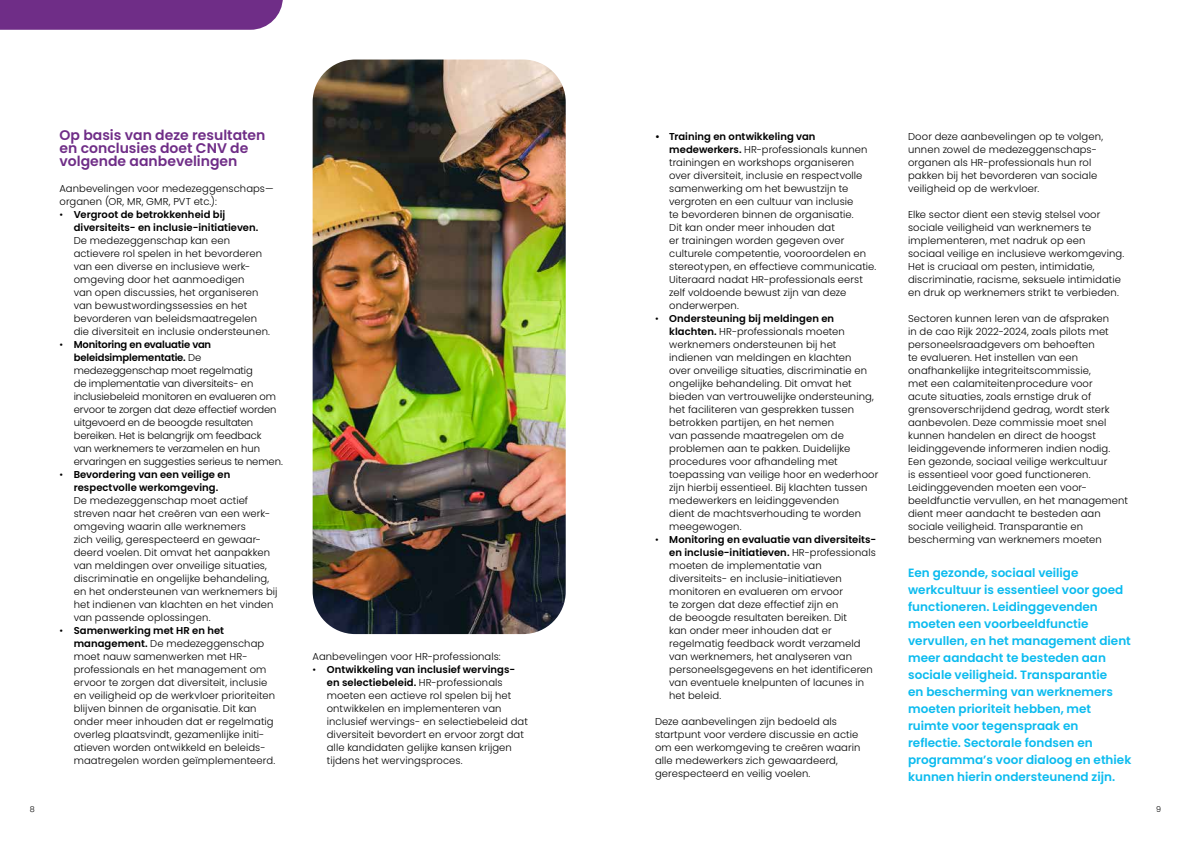
<style>
.page{position:relative;width:1191px;height:842px;background:#fff}
.page>*{position:absolute;margin:0;border:0;box-sizing:border-box;transform-origin:0 0}
.t1{font:600 14px/13px "Poppins";color:#6f2d87}
.t2{font:600 12px/17px "Poppins";color:#0bbbef}
.t3{font:300 10px/13px "Poppins";letter-spacing:.01em;color:#000}
.t4{font:300 10px/13px "Poppins";letter-spacing:-.01em;color:#000}
.t5{font:600 10px/13px "Poppins";letter-spacing:.005em;color:#000}
.t6{font:300 8px "Poppins";color:#000}
.s1{font-weight:300}
.s2{font-weight:600}
</style>
<div class="page">
<div style="left:0;top:0;width:283px;height:30px;background:#6f2d87"></div>
<img style="left:313px;top:60px;width:253px;height:574px">
<h1 class="t1" style="left:60px;top:129px;width:207px">Op basis van deze resultaten en conclusies doet CNV de volgende aanbevelingen</h1>
<p class="t3" style="left:60px;top:182px;width:215px">Aanbevelingen voor medezeggenschaps— organen (OR, MR, GMR, PVT etc.):</p>
<p class="t5" style="left:74px;top:208px;width:186px;text-indent:-14px"><span class="s1">•</span> Vergroot de betrokkenheid bij diversiteits- en inclusie-initiatieven.</p>
<p class="t3" style="left:74px;top:234px;width:198px">De medezeggenschap kan een actievere rol spelen in het bevorderen van een diverse en inclusieve werk&shy;omgeving door het aanmoedigen<br>van open discussies, het organiseren van bewustwordingssessies en het bevorderen van beleidsmaatregelen die diversiteit en inclusie ondersteunen.</p>
<p class="t4" style="left:74px;top:338px;width:211px;text-indent:-14px">• <span class="s2">Monitoring en evaluatie van beleidsimplementatie.</span> De medezeggenschap moet regelmatig<br>de implementatie van diversiteits- en inclusiebeleid monitoren en evalueren om ervoor te zorgen dat deze effectief worden uitgevoerd en de beoogde resultaten bereiken. Het is belangrijk om feedback<br>van werknemers te verzamelen en hun ervaringen en suggesties serieus te nemen.</p>
<p class="t5" style="left:60px;top:468px;width:172px;text-align:center"><span class="s1">•</span> Bevordering van een veilige en respectvolle werkomgeving.</p>
<p class="t3" style="left:74px;top:494px;width:205px">De medezeggenschap moet actief streven naar het creëren van een werk&shy;omgeving waarin alle werknemers<br>zich veilig, gerespecteerd en gewaar&shy;deerd voelen. Dit omvat het aanpakken van meldingen over onveilige situaties, discriminatie en ongelijke behandeling, en het ondersteunen van werknemers bij het indienen van klachten en het vinden van passende oplossingen.</p>
<p class="t3" style="left:74px;top:624px;width:203px;text-indent:-14px">• <span class="s2">Samenwerking met HR en het management.</span> De medezeggenschap moet nauw samenwerken met HR&shy;professionals en het management om ervoor te zorgen dat diversiteit, inclusie en veiligheid op de werkvloer prioriteiten blijven binnen de organisatie. Dit kan onder meer inhouden dat er regelmatig overleg plaatsvindt, gezamenlijke initi&shy;atieven worden ontwikkeld en beleids&shy;maatregelen worden geïmplementeerd.</p>
<p class="t3" style="left:313px;top:650px;width:190px">Aanbevelingen voor HR-professionals:</p>
<p class="t3" style="left:327px;top:663px;width:203px;text-indent:-14px">• <span class="s2">Ontwikkeling van inclusief wervings&shy;en selectiebeleid.</span> HR-professionals moeten een actieve rol spelen bij het ontwikkelen en implementeren van inclusief wervings- en selectiebeleid dat diversiteit bevordert en ervoor zorgt dat alle kandidaten gelijke kansen krijgen tijdens het wervingsproces.</p>
<p class="t3" style="left:669px;top:130px;width:209px;text-indent:-14px"><span class="s2">• Training en ontwikkeling van medewerkers.</span> HR-professionals kunnen trainingen en workshops organiseren over diversiteit, inclusie en respectvolle samenwerking om het bewustzijn te vergroten en een cultuur van inclusie<br>te bevorderen binnen de organisatie.<br>Dit kan onder meer inhouden dat<br>er trainingen worden gegeven over culturele competentie, vooroordelen en stereotypen, en effectieve communicatie.<br>Uiteraard nadat HR-professionals eerst zelf voldoende bewust zijn van deze onderwerpen.</p>
<p class="t3" style="left:669px;top:312px;width:211px;text-indent:-14px">• <span class="s2">Ondersteuning bij meldingen en klachten.</span> HR-professionals moeten werknemers ondersteunen bij het indienen van meldingen en klachten<br>over onveilige situaties, discriminatie en ongelijke behandeling. Dit omvat het bieden van vertrouwelijke ondersteuning, het faciliteren van gesprekken tussen betrokken partijen, en het nemen<br>van passende maatregelen om de problemen aan te pakken. Duidelijke procedures voor afhandeling met toepassing van veilige hoor en wederhoor zijn hierbij essentieel. Bij klachten tussen medewerkers en leidinggevenden<br>dient de machtsverhouding te worden meegewogen.</p>
<p class="t3" style="left:669px;top:533px;width:208px;text-indent:-14px">• <span class="s2">Monitoring en evaluatie van diversiteits&shy;en inclusie-initiatieven.</span> HR-professionals moeten de implementatie van diversiteits- en inclusie-initiatieven monitoren en evalueren om ervoor<br>te zorgen dat deze effectief zijn en<br>de beoogde resultaten bereiken. Dit<br>kan onder meer inhouden dat er regelmatig feedback wordt verzameld van werknemers, het analyseren van personeelsgegevens en het identificeren van eventuele knelpunten of lacunes in het beleid.</p>
<p class="t3" style="left:655px;top:715px;width:207px">Deze aanbevelingen zijn bedoeld als startpunt voor verdere discussie en actie om een werkomgeving te creëren waarin alle medewerkers zich gewaardeerd, gerespecteerd en veilig voelen.</p>
<p class="t3" style="left:908px;top:130px;width:196px">Door deze aanbevelingen op te volgen, unnen zowel de medezeggenschaps&shy;organen als HR-professionals hun rol pakken bij het bevorderen van sociale veiligheid op de werkvloer.</p>
<p class="t3" style="left:908px;top:208px;width:218px">Elke sector dient een stevig stelsel voor sociale veiligheid van werknemers te implementeren, met nadruk op een<br>sociaal veilige en inclusieve werkomgeving.<br>Het is cruciaal om pesten, intimidatie, discriminatie, racisme, seksuele intimidatie en druk op werknemers strikt te verbieden.</p>
<p class="t3" style="left:908px;top:312px;width:221px">Sectoren kunnen leren van de afspraken<br>in de cao Rijk 2022-2024, zoals pilots met personeelsraadgevers om behoeften<br>te evalueren. Het instellen van een onafhankelijke integriteitscommissie,<br>met een calamiteitenprocedure voor<br>acute situaties, zoals ernstige druk of grensoverschrijdend gedrag, wordt sterk aanbevolen. Deze commissie moet snel kunnen handelen en direct de hoogst leidinggevende informeren indien nodig.<br>Een gezonde, sociaal veilige werkcultuur<br>is essentieel voor goed functioneren.<br>Leidinggevenden moeten een voor&shy;beeldfunctie vervullen, en het management dient meer aandacht te besteden aan sociale veiligheid. Transparantie en bescherming van werknemers moeten</p>
<p class="t2" style="left:908px;top:564px;width:225px">Een gezonde, sociaal veilige werkcultuur is essentieel voor goed functioneren. Leidinggevenden moeten een voorbeeldfunctie vervullen, en het management dient meer aandacht te besteden aan sociale veiligheid. Transparantie<br>en bescherming van werknemers moeten prioriteit hebben, met ruimte voor tegenspraak en reflectie. Sectorale fondsen en programma’s voor dialoog en ethiek kunnen hierin ondersteunend zijn.</p>
<p class="t6" style="left:30px;top:805px;width:6px">8</p>
<p class="t6" style="left:1156px;top:805px;width:6px">9</p>
</div>
